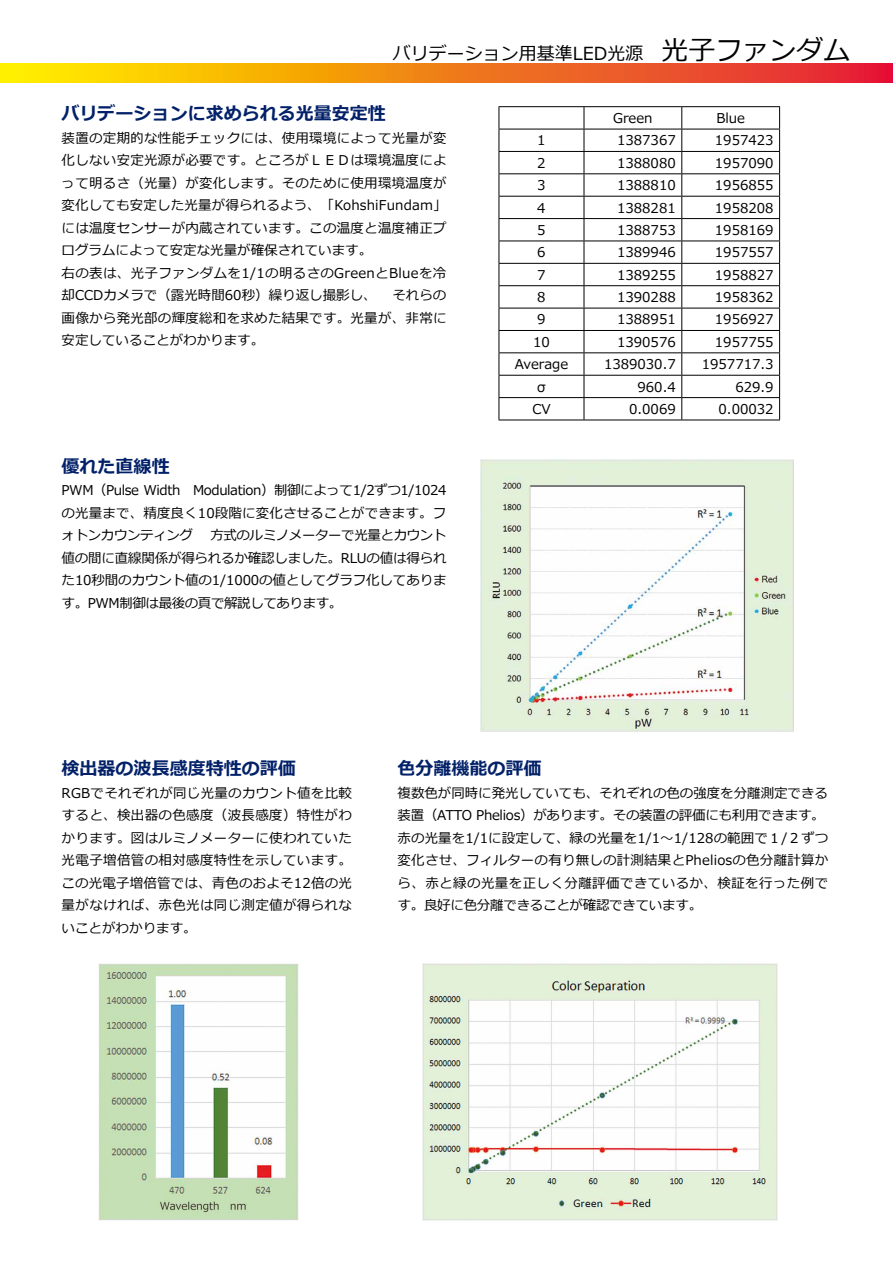
<style>
.page{position:relative;width:893px;height:1263px;background:#fff}
.page>*{position:absolute;margin:0;border:0;box-sizing:border-box;transform-origin:0 0}
.t1{font:700 18px "Meiryo";color:#032169}
.t2{font:18px "Meiryo";color:#000}
.t3{font:13.5px/22.5px "Meiryo";color:#000;text-align:justify}
.t4{font:13.5px/22.5px "Meiryo";letter-spacing:.02em;color:#000}
.s1{font-size:27px}
</style>
<div class="page">
<hr style="left:499px;top:106px;width:85px;height:1px;background:#000">
<hr style="left:584px;top:106px;width:98px;height:1px;background:#000">
<hr style="left:682px;top:106px;width:98px;height:1px;background:#000">
<hr style="left:499px;top:129px;width:85px;height:1px;background:#000">
<hr style="left:584px;top:129px;width:98px;height:1px;background:#000">
<hr style="left:682px;top:129px;width:98px;height:1px;background:#000">
<hr style="left:499px;top:151px;width:85px;height:1px;background:#000">
<hr style="left:584px;top:151px;width:98px;height:1px;background:#000">
<hr style="left:682px;top:151px;width:98px;height:1px;background:#000">
<hr style="left:499px;top:173px;width:85px;height:1px;background:#000">
<hr style="left:584px;top:173px;width:98px;height:1px;background:#000">
<hr style="left:682px;top:173px;width:98px;height:1px;background:#000">
<hr style="left:499px;top:196px;width:85px;height:1px;background:#000">
<hr style="left:584px;top:196px;width:98px;height:1px;background:#000">
<hr style="left:682px;top:196px;width:98px;height:1px;background:#000">
<hr style="left:499px;top:218px;width:85px;height:1px;background:#000">
<hr style="left:584px;top:218px;width:98px;height:1px;background:#000">
<hr style="left:682px;top:218px;width:98px;height:1px;background:#000">
<hr style="left:499px;top:241px;width:85px;height:1px;background:#000">
<hr style="left:584px;top:241px;width:98px;height:1px;background:#000">
<hr style="left:682px;top:241px;width:98px;height:1px;background:#000">
<hr style="left:499px;top:263px;width:85px;height:1px;background:#000">
<hr style="left:584px;top:263px;width:98px;height:1px;background:#000">
<hr style="left:682px;top:263px;width:98px;height:1px;background:#000">
<hr style="left:499px;top:285px;width:85px;height:1px;background:#000">
<hr style="left:584px;top:285px;width:98px;height:1px;background:#000">
<hr style="left:682px;top:285px;width:98px;height:1px;background:#000">
<hr style="left:499px;top:308px;width:85px;height:1px;background:#000">
<hr style="left:584px;top:308px;width:98px;height:1px;background:#000">
<hr style="left:682px;top:308px;width:98px;height:1px;background:#000">
<hr style="left:499px;top:330px;width:85px;height:1px;background:#000">
<hr style="left:584px;top:330px;width:98px;height:1px;background:#000">
<hr style="left:682px;top:330px;width:98px;height:1px;background:#000">
<hr style="left:499px;top:352px;width:85px;height:1px;background:#000">
<hr style="left:584px;top:352px;width:98px;height:1px;background:#000">
<hr style="left:682px;top:352px;width:98px;height:1px;background:#000">
<hr style="left:499px;top:375px;width:85px;height:1px;background:#000">
<hr style="left:584px;top:375px;width:98px;height:1px;background:#000">
<hr style="left:682px;top:375px;width:98px;height:1px;background:#000">
<hr style="left:499px;top:397px;width:85px;height:1px;background:#000">
<svg style="left:499px;top:107px;width:1px;height:313px"></svg>
<hr style="left:584px;top:397px;width:98px;height:1px;background:#000">
<svg style="left:584px;top:107px;width:1px;height:313px"></svg>
<hr style="left:682px;top:397px;width:98px;height:1px;background:#000">
<svg style="left:681px;top:107px;width:1px;height:313px"></svg>
<svg style="left:779px;top:107px;width:1px;height:313px"></svg>
<hr style="left:499px;top:420px;width:85px;height:1px;background:#000">
<hr style="left:584px;top:420px;width:98px;height:1px;background:#000">
<hr style="left:682px;top:420px;width:98px;height:1px;background:#000">
<div style="left:0;top:64px;width:893px;height:19px;background:linear-gradient(to right,#fff100,#e3183b)"></div>
<img style="left:480px;top:459px;width:313px;height:273px">
<img style="left:99px;top:963px;width:199px;height:257px">
<img style="left:422px;top:963px;width:355px;height:257px">
<h1 class="t2" style="left:393px;top:40px;width:459px">バリデーション用基準LED光源　<span class="s1">光子ファンダム</span></h1>
<h1 class="t1" style="left:62px;top:101px;width:325px">バリデーションに求められる光量安定性</h1>
<p class="t4" style="left:62px;top:127px;width:386px">装置の定期的な性能チェックには、使用環境によって光量が変化しない安定光源が必要です。ところがＬＥＤは環境温度によって明るさ（光量）が変化します。そのために使用環境温度が変化しても安定した光量が得られるよう、「KohshiFundam」には温度センサーが内蔵されています。この温度と温度補正プログラムによって安定な光量が確保されています。<br>右の表は、光子ファンダムを1/1の明るさのGreenとBlueを冷却CCDカメラで（露光時間60秒）繰り返し撮影し、 それらの画像から発光部の輝度総和を求めた結果です。光量が、非常に安定していることがわかります。</p>
<h1 class="t1" style="left:62px;top:454px;width:109px">優れた直線性</h1>
<p class="t3" style="left:62px;top:480px;width:386px">PWM（Pulse Width　Modulation）制御によって1/2ずつ1/1024の光量まで、精度良く10段階に変化させることができます。フォトンカウンティング</p>
<p class="t3" style="left:62px;top:525px;width:386px;text-indent:149px">方式のルミノメーターで光量とカウント値の間に直線関係が得られるか確認しました。RLUの値は得られた10秒間のカウント値の1/1000の値としてグラフ化してあります。PWM制御は最後の頁で解説してあります。</p>
<p class="t3" style="left:613px;top:108px;width:41px">Green</p>
<p class="t3" style="left:716px;top:108px;width:30px">Blue</p>
<p class="t3" style="left:537px;top:130px;width:10px">1</p>
<p class="t3" style="left:617px;top:130px;width:60px">1387367</p>
<p class="t3" style="left:715px;top:130px;width:60px">1957423</p>
<p class="t3" style="left:537px;top:152px;width:10px">2</p>
<p class="t3" style="left:617px;top:152px;width:60px">1388080</p>
<p class="t3" style="left:715px;top:152px;width:60px">1957090</p>
<p class="t3" style="left:537px;top:175px;width:10px">3</p>
<p class="t3" style="left:617px;top:175px;width:60px">1388810</p>
<p class="t3" style="left:715px;top:175px;width:60px">1956855</p>
<p class="t3" style="left:537px;top:197px;width:10px">4</p>
<p class="t3" style="left:617px;top:197px;width:60px">1388281</p>
<p class="t3" style="left:715px;top:197px;width:60px">1958208</p>
<p class="t3" style="left:537px;top:219px;width:10px">5</p>
<p class="t3" style="left:617px;top:219px;width:60px">1388753</p>
<p class="t3" style="left:715px;top:219px;width:60px">1958169</p>
<p class="t3" style="left:537px;top:242px;width:10px">6</p>
<p class="t3" style="left:617px;top:242px;width:60px">1389946</p>
<p class="t3" style="left:715px;top:242px;width:60px">1957557</p>
<p class="t3" style="left:537px;top:264px;width:10px">7</p>
<p class="t3" style="left:617px;top:264px;width:60px">1389255</p>
<p class="t3" style="left:715px;top:264px;width:60px">1958827</p>
<p class="t3" style="left:537px;top:287px;width:10px">8</p>
<p class="t3" style="left:617px;top:287px;width:60px">1390288</p>
<p class="t3" style="left:715px;top:287px;width:60px">1958362</p>
<p class="t3" style="left:537px;top:309px;width:10px">9</p>
<p class="t3" style="left:617px;top:309px;width:60px">1388951</p>
<p class="t3" style="left:715px;top:309px;width:60px">1956927</p>
<p class="t3" style="left:533px;top:331px;width:18px">10</p>
<p class="t3" style="left:617px;top:331px;width:60px">1390576</p>
<p class="t3" style="left:715px;top:331px;width:60px">1957755</p>
<p class="t3" style="left:515px;top:354px;width:55px">Average</p>
<p class="t3" style="left:604px;top:354px;width:73px">1389030.7</p>
<p class="t3" style="left:702px;top:354px;width:73px">1957717.3</p>
<p class="t3" style="left:537px;top:376px;width:10px">σ</p>
<p class="t3" style="left:637px;top:376px;width:40px">960.4</p>
<p class="t3" style="left:735px;top:376px;width:40px">629.9</p>
<p class="t3" style="left:532px;top:398px;width:20px">CV</p>
<p class="t3" style="left:629px;top:398px;width:48px">0.0069</p>
<p class="t3" style="left:719px;top:398px;width:57px">0.00032</p>
<h1 class="t1" style="left:62px;top:756px;width:235px">検出器の波長感度特性の評価</h1>
<p class="t3" style="left:62px;top:782px;width:292px">RGBでそれぞれが同じ光量のカウント値を比較すると、検出器の色感度（波長感度）特性がわかります。図はルミノメーターに使われていた光電子増倍管の相対感度特性を示しています。この光電子増倍管では、青色のおよそ12倍の光量がなければ、赤色光は同じ測定値が得られないことがわかります。</p>
<h1 class="t1" style="left:398px;top:756px;width:145px">色分離機能の評価</h1>
<p class="t3" style="left:398px;top:782px;width:432px;text-align:left">複数色が同時に発光していても、それぞれの色の強度を分離測定できる装置（ATTO Phelios）があります。その装置の評価にも利用できます。赤の光量を1/1に設定して、緑の光量を1/1～1/128の範囲で１/２ずつ変化させ、フィルターの有り無しの計測結果とPheliosの色分離計算から、赤と緑の光量を正しく分離評価できているか、検証を行った例です。良好に色分離できることが確認できています。</p>
</div>
